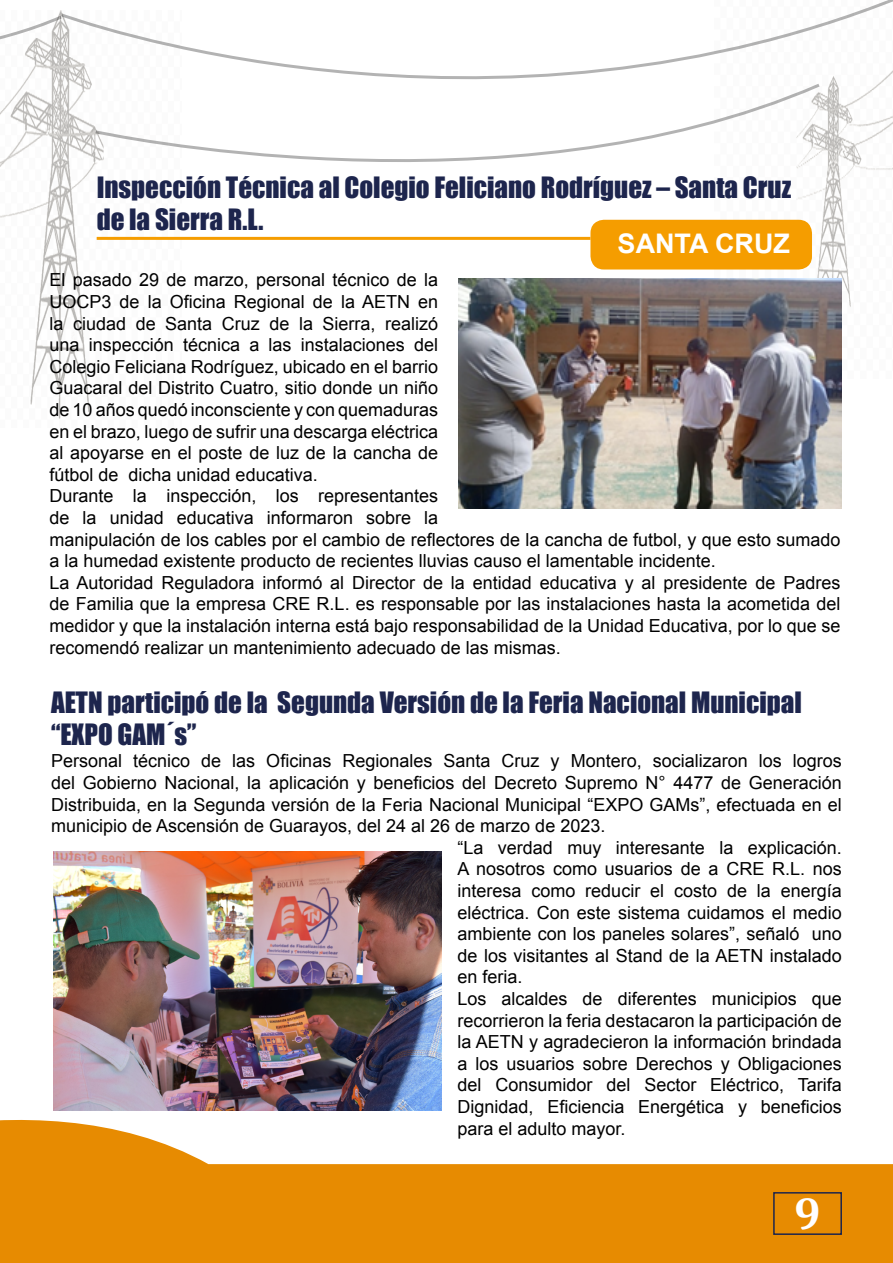
<style>
.page{position:relative;width:893px;height:1263px;background:#fff}
.page>*{position:absolute;margin:0;border:0;box-sizing:border-box;transform-origin:0 0}
.t1{font:700 45px "Cambria";color:#fff}
.t2{font:27px/32.4px "Impact";color:#1d254d}
.t3{font:700 27px "Arial";color:#fff}
.t4{font:18px/21.6px "Arial";color:#000}
</style>
<div class="page">
<svg style="left:0;top:1065px;width:893px;height:198px;fill:#e78b01"></svg>
<div style="left:773px;top:1192px;width:69px;height:43px;border:2px solid #1d254d"></div>
<img style="left:0;top:68px;width:182px;height:351px">
<img style="left:714px;top:81px;width:179px;height:297px">
<svg style="left:93px;top:81px;width:730px;height:83px"></svg>
<svg style="left:59px;top:0;width:834px;height:81px"></svg>
<svg style="left:0;top:12px;width:65px;height:56px"></svg>
<div style="left:590px;top:220px;width:222px;height:49px;background:#f59d00;border-radius:13px"></div>
<img style="left:458px;top:278px;width:383px;height:230px">
<img style="left:54px;top:852px;width:388px;height:258px">
<hr style="left:97px;top:237px;width:493px;height:3px;background:#f59d00">
<h2 class="t2" style="left:97px;top:170px;width:696px">Inspección Técnica al Colegio Feliciano Rodríguez – Santa Cruz de la Sierra R.L.</h2>
<h2 class="t3" style="left:618px;top:226px;width:174px">SANTA CRUZ</h2>
<p class="t4" style="left:50px;top:269px;width:792px">El pasado 29 de marzo, personal técnico de la<br>UOCP3 de la Oficina Regional de la AETN en<br>la ciudad de Santa Cruz de la Sierra, realizó<br>una inspección técnica a las instalaciones del<br>Colegio Feliciana Rodríguez, ubicado en el barrio<br>Guacaral del Distrito Cuatro, sitio donde un niño<br>de 10 años quedó inconsciente y con quemaduras<br>en el brazo, luego de sufrir una descarga eléctrica<br>al apoyarse en el poste de luz de la cancha de<br>fútbol de dicha unidad educativa.<br>Durante la inspección, los representantes<br>de la unidad educativa informaron sobre la<br>manipulación de los cables por el cambio de reflectores de la cancha de futbol, y que esto sumado a la humedad existente producto de recientes lluvias causo el lamentable incidente.<br>La Autoridad Reguladora informó al Director de la entidad educativa y al presidente de Padres de Familia que la empresa CRE R.L. es responsable por las instalaciones hasta la acometida del medidor y que la instalación interna está bajo responsabilidad de la Unidad Educativa, por lo que se recomendó realizar un mantenimiento adecuado de las mismas.</p>
<h2 class="t2" style="left:51px;top:685px;width:752px">AETN participó de la Segunda Versión de la Feria Nacional Municipal “EXPO GAM´s”</h2>
<p class="t4" style="left:51px;top:750px;width:792px">Personal técnico de las Oficinas Regionales Santa Cruz y Montero, socializaron los logros</p>
<p class="t4" style="left:51px;top:772px;width:792px">del Gobierno Nacional, la aplicación y beneficios del Decreto Supremo N° 4477 de Generación</p>
<p class="t4" style="left:51px;top:794px;width:792px">Distribuida, en la Segunda versión de la Feria Nacional Municipal “EXPO GAMs”, efectuada en el</p>
<p class="t4" style="left:51px;top:815px;width:556px">municipio de Ascensión de Guarayos, del 24 al 26 de marzo de 2023.</p>
<p class="t4" style="left:457px;top:837px;width:386px">“La verdad muy interesante la explicación.</p>
<p class="t4" style="left:457px;top:858px;width:386px">A nosotros como usuarios de a CRE R.L. nos</p>
<p class="t4" style="left:457px;top:880px;width:386px">interesa como reducir el costo de la energía</p>
<p class="t4" style="left:457px;top:902px;width:386px">eléctrica. Con este sistema cuidamos el medio</p>
<p class="t4" style="left:457px;top:923px;width:386px">ambiente con los paneles solares”, señaló uno</p>
<p class="t4" style="left:457px;top:945px;width:386px">de los visitantes al Stand de la AETN instalado</p>
<p class="t4" style="left:457px;top:966px;width:67px">en feria.</p>
<p class="t4" style="left:457px;top:988px;width:386px">Los alcaldes de diferentes municipios que</p>
<p class="t4" style="left:457px;top:1010px;width:386px">recorrieron la feria destacaron la participación de</p>
<p class="t4" style="left:457px;top:1031px;width:386px">la AETN y agradecieron la información brindada</p>
<p class="t4" style="left:457px;top:1053px;width:386px">a los usuarios sobre Derechos y Obligaciones</p>
<p class="t4" style="left:457px;top:1074px;width:386px">del Consumidor del Sector Eléctrico, Tarifa</p>
<p class="t4" style="left:457px;top:1096px;width:386px">Dignidad, Eficiencia Energética y beneficios</p>
<p class="t4" style="left:457px;top:1118px;width:170px">para el adulto mayor.</p>
<h1 class="t1" style="left:794px;top:1181px;width:28px">9</h1>
</div>
